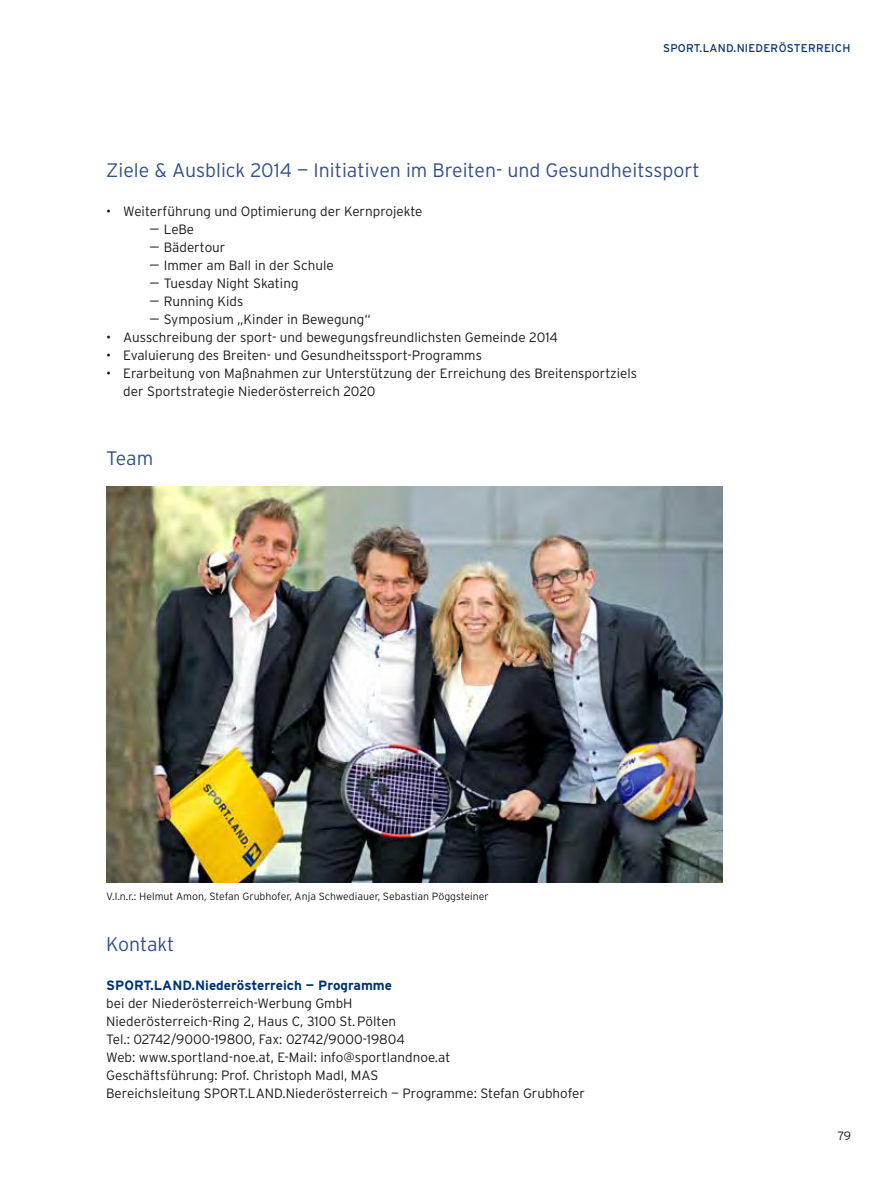
<style>
.page{position:relative;width:893px;height:1191px;background:#fff}
.page>*{position:absolute;margin:0;border:0;box-sizing:border-box;transform-origin:0 0}
.t1{font:300 19.5px "Interstate Plus";color:#325188}
.t2{font:300 13.5px/18px "Interstate Plus";color:#1a1a18}
.t3{font:300 13.5px "Interstate Plus";color:#1a1a18;scale:2 1}
.t4{font:700 13.5px "Interstate Plus";color:#003570}
.t5{font:300 12px "Interstate Plus";color:#1a1a18}
.t6{font:11.25px "Interstate Plus";letter-spacing:.02em;color:#003570}
.t7{font:300 10.5px "Interstate Plus";color:#1a1a18}
</style>
<div class="page">
<img style="left:106px;top:487px;width:617px;height:395px">
<p class="t6" style="left:663px;top:41px;width:16px">SPORT</p>
<p class="t6" style="left:700px;top:41px;width:152px">.LAND.NIEDERÖSTERREICH</p>
<h1 class="t1" style="left:106px;top:159px;width:595px">Ziele &amp; Ausblick 2014 — Initiativen im Breiten- und Gesundheitssport</h1>
<p class="t2" style="left:106px;top:202px;width:318px">• Weiterführung und Optimierung der Kernprojekte</p>
<p class="t3" style="left:149px;top:222px;width:24px">– LeBe</p>
<p class="t3" style="left:149px;top:240px;width:40px">– Bädertour</p>
<p class="t3" style="left:149px;top:258px;width:94px">– Immer am Ball in der Schule</p>
<p class="t3" style="left:149px;top:276px;width:76px">– Tuesday Night Skating</p>
<p class="t3" style="left:149px;top:294px;width:49px">– Running Kids</p>
<p class="t3" style="left:149px;top:312px;width:112px">– Symposium „Kinder in Bewegung“</p>
<p class="t2" style="left:106px;top:328px;width:453px">• Ausschreibung der sport- und bewegungsfreundlichsten Gemeinde 2014</p>
<p class="t2" style="left:106px;top:346px;width:377px">• Evaluierung des Breiten- und Gesundheitssport-Programms</p>
<p class="t2" style="left:123px;top:364px;width:515px;text-indent:-17px">• Erarbeitung von Maßnahmen zur Unterstützung der Erreichung des Breitensportziels der Sportstrategie Niederösterreich 2020</p>
<h1 class="t1" style="left:106px;top:447px;width:48px">Team</h1>
<p class="t7" style="left:106px;top:890px;width:384px">V.l.n.r.: Helmut Amon, Stefan Grubhofer, Anja Schwediauer, Sebastian Pöggsteiner</p>
<h1 class="t1" style="left:106px;top:933px;width:70px">Kontakt</h1>
<p class="t4" style="left:106px;top:978px;width:287px">SPORT.LAND.Niederösterreich — Programme</p>
<p class="t2" style="left:106px;top:994px;width:480px">bei der Niederösterreich-Werbung GmbH<br>Niederösterreich-Ring 2, Haus C, 3100 St.Pölten<br>Tel.: 02742/9000-19800, Fax: 02742/9000-19804<br>Web: www.sportland-noe.at, E-Mail: info@sportlandnoe.at<br>Geschäftsführung: Prof. Christoph Madl, MAS<br>Bereichsleitung SPORT.LAND.Niederösterreich — Programme: Stefan Grubhofer</p>
<p class="t5" style="left:838px;top:1129px;width:15px">79</p>
</div>
